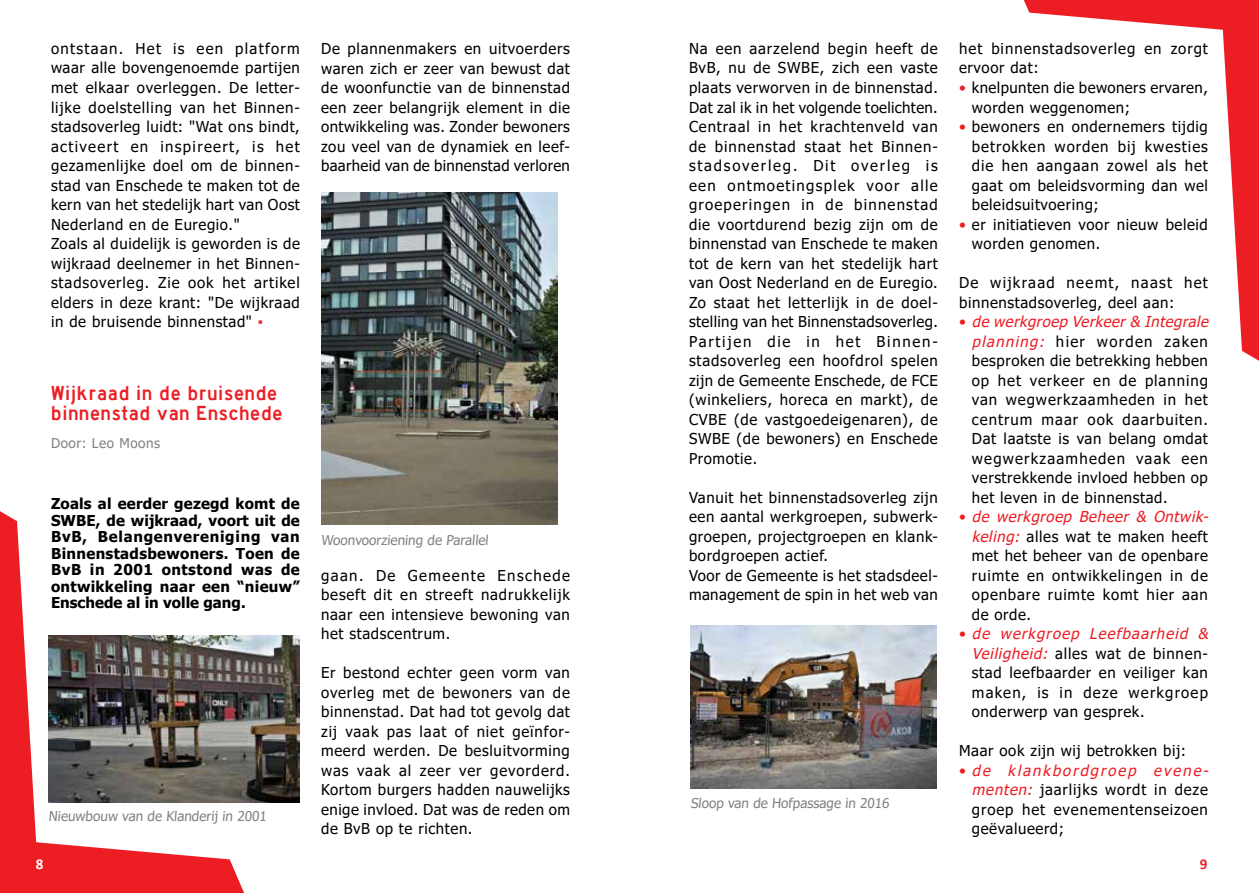
<style>
.page{position:relative;width:1259px;height:893px;background:#fff}
.page>*{position:absolute;margin:0;border:0;box-sizing:border-box;transform-origin:0 0}
.t1{font:21px/19.5px "Highway Gothic";letter-spacing:.04em;color:#ed1d24}
.t2{font:15px/19.5px "Tahoma";letter-spacing:.04em;color:#000}
.t3{font:700 15px/16.5px "Tahoma";letter-spacing:.02em;color:#000;text-align:justify}
.t4{font:15px/19.5px "Tahoma";letter-spacing:.065em;color:#000}
.t5{font:700 15px "Calibri";color:#fff}
.t6{font:700 15px "Calibri";color:#ed1d24}
.t7{font:13.5px "Tahoma";letter-spacing:.04em;color:#808285}
.s1{color:#ed1d24}
.s2{font-style:italic;color:#ed1d24}
</style>
<div class="page">
<svg style="left:0;top:511px;width:255px;height:382px"></svg>
<svg style="left:1023px;top:0;width:236px;height:361px"></svg>
<img style="left:49px;top:635px;width:251px;height:167px">
<img style="left:321px;top:193px;width:236px;height:332px">
<img style="left:691px;top:625px;width:245px;height:164px">
<p class="t2" style="left:51px;top:40px;width:250px">ontstaan. Het is een platform waar alle bovengenoemde partijen met elkaar overleggen. De letter&shy;lijke doelstelling van het Binnen&shy;stadsoverleg luidt: "Wat ons bindt, activeert en inspireert, is het gezamenlijke doel om de binnen&shy;stad van Enschede te maken tot de kern van het stedelijk hart van Oost<br>Nederland en de Euregio."<br>Zoals al duidelijk is geworden is de wijkraad deelnemer in het Binnen&shy;stadsoverleg. Zie ook het artikel elders in deze krant: "De wijkraad in de bruisende binnenstad" <span class="s1">▪</span></p>
<p class="t2" style="left:321px;top:40px;width:250px;text-align:justify">De plannenmakers en uitvoerders waren zich er zeer van bewust dat de woonfunctie van de binnenstad een zeer belangrijk element in die ontwikkeling was. Zonder bewoners zou veel van de dynamiek en leef&shy;baarheid van de binnenstad verloren</p>
<h1 class="t1" style="left:51px;top:384px;width:233px">Wijkraad in de bruisende binnenstad van Enschede</h1>
<p class="t7" style="left:51px;top:434px;width:111px">Door: Leo Moons</p>
<p class="t3" style="left:51px;top:496px;width:250px">Zoals al eerder gezegd komt de SWBE, de wijkraad, voort uit de BvB, Belangenvereniging van Binnenstadsbewoners. Toen de BvB in 2001 ontstond was de ontwikkeling naar een “nieuw” Enschede al in volle gang.</p>
<p class="t7" style="left:49px;top:807px;width:221px">Nieuwbouw van de Klanderij in 2001</p>
<p class="t7" style="left:321px;top:531px;width:170px">Woonvoorziening de Parallel</p>
<p class="t2" style="left:321px;top:566px;width:250px;text-align:justify">gaan. De Gemeente Enschede beseft dit en streeft nadrukkelijk naar een intensieve bewoning van het stadscentrum.</p>
<p class="t2" style="left:321px;top:664px;width:250px;text-align:justify">Er bestond echter geen vorm van overleg met de bewoners van de binnenstad. Dat had tot gevolg dat zij vaak pas laat of niet geïnfor&shy;meerd werden. De besluitvorming was vaak al zeer ver gevorderd.<br>Kortom burgers hadden nauwelijks enige invloed. Dat was de reden om de BvB op te richten.</p>
<p class="t2" style="left:689px;top:40px;width:250px;text-align:justify">Na een aarzelend begin heeft de BvB, nu de SWBE, zich een vaste plaats verworven in de binnenstad.<br>Dat zal ik in het volgende toelichten.<br>Centraal in het krachtenveld van de binnenstad staat het Binnen&shy;stadsoverleg. Dit overleg is een ontmoetingsplek voor alle groeperingen in de binnenstad die voortdurend bezig zijn om de binnenstad van Enschede te maken tot de kern van het stedelijk hart van Oost Nederland en de Euregio.<br>Zo staat het letterlijk in de doel&shy;stelling van het Binnenstadsoverleg.<br>Partijen die in het Binnen&shy;stadsoverleg een hoofdrol spelen zijn de Gemeente Enschede, de FCE (winkeliers, horeca en markt), de CVBE (de vastgoedeigenaren), de SWBE (de bewoners) en Enschede Promotie.</p>
<p class="t2" style="left:689px;top:488px;width:250px">Vanuit het binnenstadsoverleg zijn een aantal werkgroepen, subwerk&shy;groepen, projectgroepen en klank&shy;bordgroepen actief.<br>Voor de Gemeente is het stadsdeel&shy;management de spin in het web van</p>
<p class="t7" style="left:691px;top:794px;width:202px">Sloop van de Hofpassage in 2016</p>
<p class="t4" style="left:959px;top:40px;width:250px">het binnenstadsoverleg en zorgt ervoor dat:</p>
<p class="t2" style="left:972px;top:79px;width:238px;text-indent:-13px"><span class="s1">•</span> knelpunten die bewoners ervaren, worden weggenomen;</p>
<p class="t2" style="left:972px;top:118px;width:238px;text-align:justify;text-indent:-13px"><span class="s1">•</span> bewoners en ondernemers tijdig betrokken worden bij kwesties die hen aangaan zowel als het gaat om beleidsvorming dan wel beleidsuitvoering;</p>
<p class="t2" style="left:972px;top:215px;width:237px;text-indent:-13px"><span class="s1">•</span> er initiatieven voor nieuw beleid worden genomen.</p>
<p class="t2" style="left:959px;top:274px;width:250px">De wijkraad neemt, naast het binnenstadsoverleg, deel aan:</p>
<p class="t2" style="left:972px;top:313px;width:242px;text-indent:-13px"><span class="s1">•</span> <span class="s2">de werkgroep Verkeer&amp; Integrale planning:</span> hier worden zaken besproken die betrekking hebben op het verkeer en de planning van wegwerkzaamheden in het centrum maar ook daarbuiten.<br>Dat laatste is van belang omdat wegwerkzaamheden vaak een verstrekkende invloed hebben op het leven in de binnenstad.</p>
<p class="t2" style="left:972px;top:508px;width:242px;text-indent:-13px"><span class="s1">•</span> <span class="s2">de werkgroep Beheer &amp; Ontwik&shy;keling:</span> alles wat te maken heeft met het beheer van de openbare ruimte en ontwikkelingen in de openbare ruimte komt hier aan de orde.</p>
<p class="t2" style="left:972px;top:625px;width:242px;text-indent:-13px"><span class="s1">•</span> <span class="s2">de werkgroep Leefbaarheid &amp;<br>Veiligheid:</span> alles wat de binnen&shy;stad leefbaarder en veiliger kan maken, is in deze werkgroep onderwerp van gesprek.</p>
<p class="t2" style="left:959px;top:742px;width:228px">Maar ook zijn wij betrokken bij:</p>
<p class="t2" style="left:972px;top:761px;width:242px;text-indent:-13px"><span class="s1">•</span> <span class="s2">de klankbordgroep evene&shy;menten:</span> jaarlijks wordt in deze groep het evenementenseizoen geëvalueerd;</p>
<p class="t5" style="left:36px;top:853px;width:9px">8</p>
<p class="t6" style="left:1200px;top:853px;width:9px">9</p>
</div>
